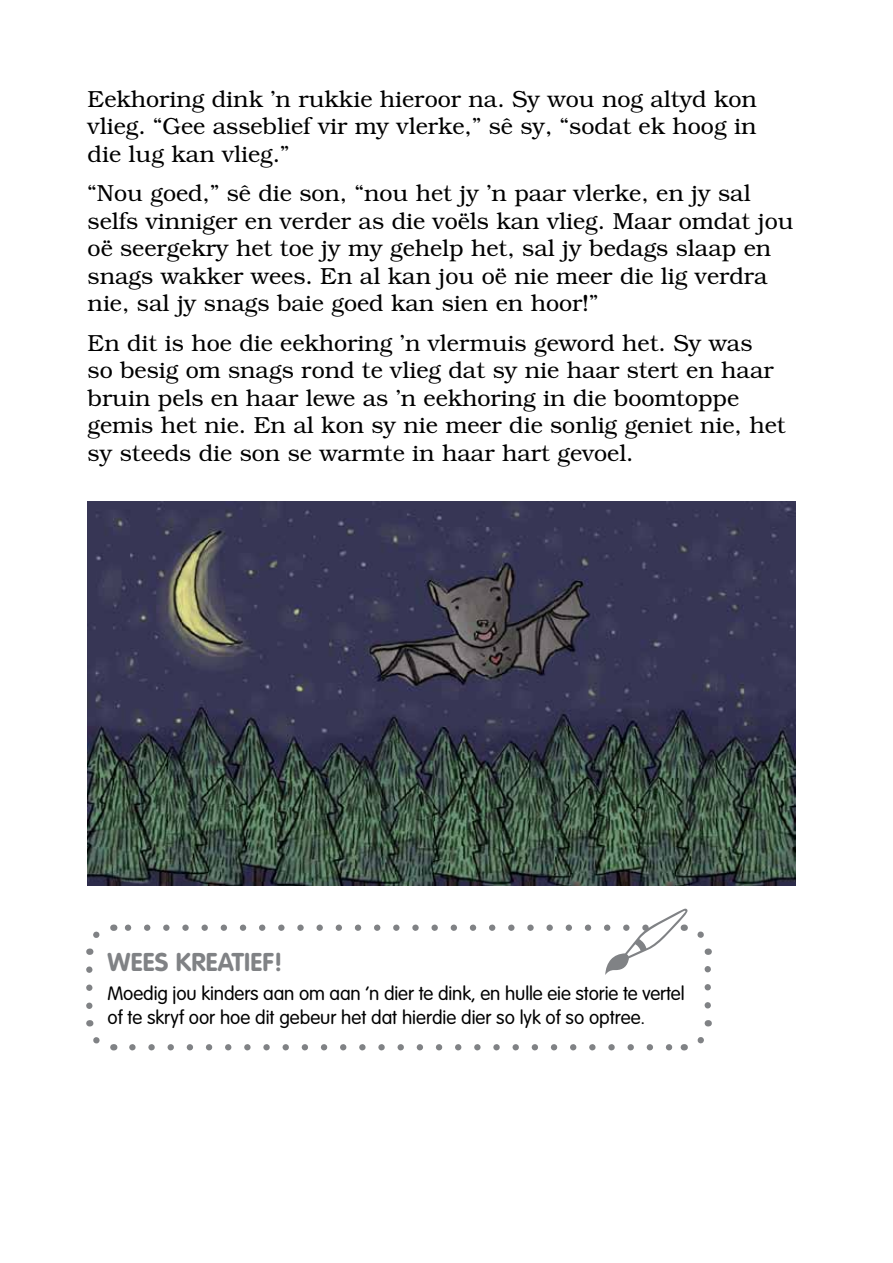
<style>
.page{position:relative;width:893px;height:1263px;background:#fff}
.page>*{position:absolute;margin:0;border:0;box-sizing:border-box;transform-origin:0 0}
.t1{font:700 25.35px "VAG Rounded Std";letter-spacing:.01em;color:#808285}
.t2{font:300 23.25px/27.5px "Bookman Std";color:#000}
.t3{font:300 19.05px/23.2px "VAG Rounded Std";letter-spacing:-.005em;color:#000}
</style>
<div class="page">
<img style="left:88px;top:501px;width:707px;height:384px">
<svg style="left:86px;top:969px;width:6px;height:40px"></svg>
<svg style="left:132px;top:1044px;width:541px;height:6px"></svg>
<svg style="left:86px;top:931px;width:14px;height:24px"></svg>
<svg style="left:87px;top:1020px;width:27px;height:31px"></svg>
<svg style="left:697px;top:1020px;width:15px;height:24px"></svg>
<svg style="left:124px;top:909px;width:587px;height:96px"></svg>
<p class="t2" style="left:88px;top:85px;width:671px;text-align:justify">Eekhoring dink ’n rukkie hieroor na. Sy wou nog altyd kon vlieg. “Gee asseblief vir my vlerke,” sê sy, “sodat ek hoog in die lug kan vlieg.”</p>
<p class="t2" style="left:88px;top:180px;width:708px">“Nou goed,” sê die son, “nou het jy ’n paar vlerke, en jy sal selfs vinniger en verder as die voëls kan vlieg. Maar omdat jou oë seergekry het toe jy my gehelp het, sal jy bedags slaap en snags wakker wees. En al kan jou oë nie meer die lig verdra nie, sal jy snags baie goed kan sien en hoor!”</p>
<p class="t2" style="left:88px;top:329px;width:699px">En dit is hoe die eekhoring ’n vlermuis geword het. Sy was<br>so besig om snags rond te vlieg dat sy nie haar stert en haar bruin pels en haar lewe as ’n eekhoring in die boomtoppe gemis het nie. En al kon sy nie meer die sonlig geniet nie, het sy steeds die son se warmte in haar hart gevoel.</p>
<p class="t1" style="left:107px;top:947px;width:177px">WEES KREATIEF!</p>
<p class="t3" style="left:107px;top:983px;width:579px">Moedig jou kinders aan om aan ’n dier te dink, en hulle eie storie te vertel of te skryf oor hoe dit gebeur het dat hierdie dier so lyk of so optree.</p>
</div>
